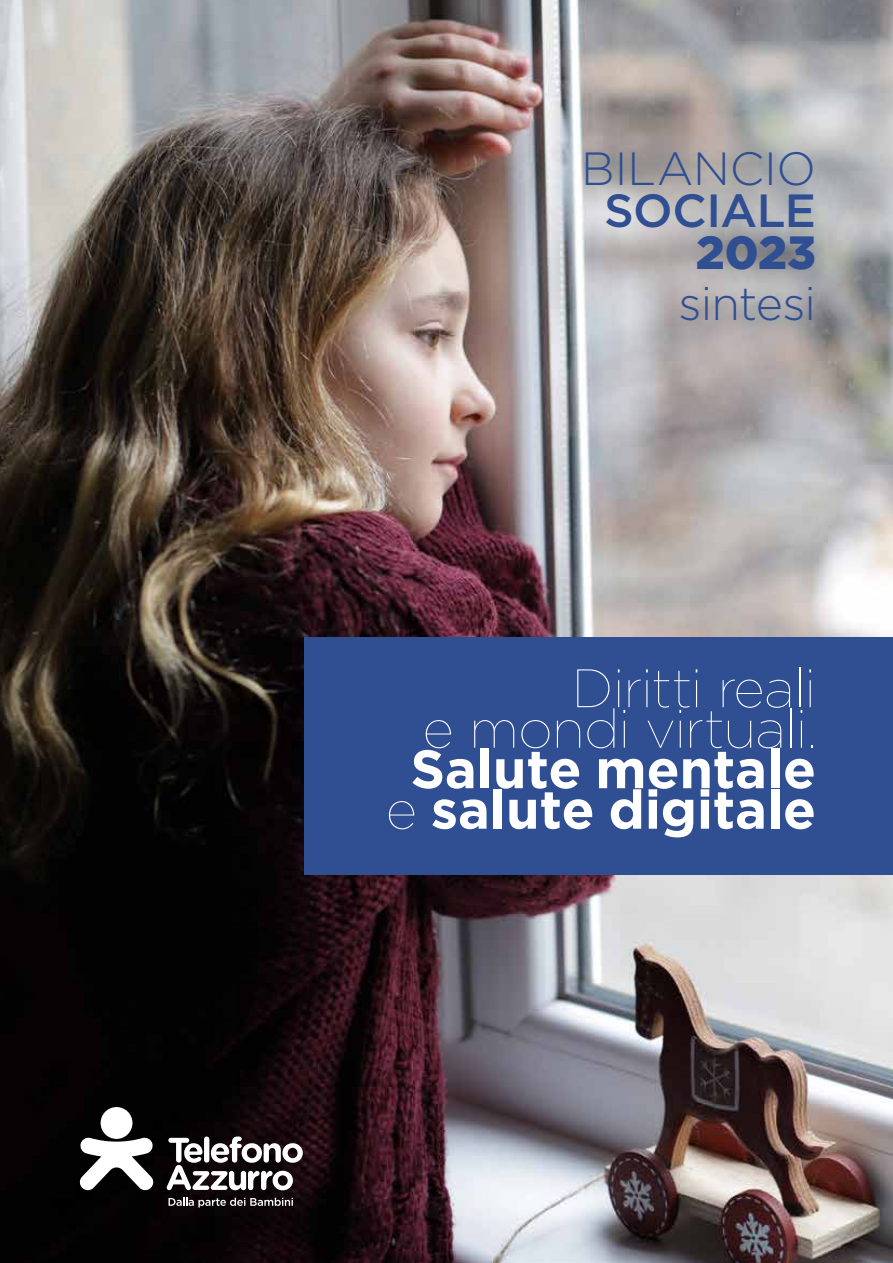
<style>
.page{position:relative;width:893px;height:1263px;background:#fff}
.page>*{position:absolute;margin:0;border:0;box-sizing:border-box;transform-origin:0 0}
.t1{font:700 54px/40.5px "Gotham";letter-spacing:-.005em;color:#fff;text-align:center}
.t2{font:100 54px/40.5px "Gotham";letter-spacing:-.02em;color:#fff;text-align:right}
.t3{font:300 46.5px "Gotham";letter-spacing:-.01em;color:#304e92}
.t4{font:500 46.5px "Gotham";letter-spacing:-.01em;color:#304e92}
.t5{font:900 46.5px "Gotham";color:#304e92}
.s1{font-weight:100}
</style>
<div class="page">
<img style="left:0;top:0;width:893px;height:1263px">
<div style="left:305px;top:637px;width:588px;height:237px;background:#304e92"></div>
<svg style="left:169px;top:1198px;width:124px;height:9px"></svg>
<svg style="left:167px;top:1136px;width:136px;height:54px"></svg>
<div style="left:101px;top:1107px;width:31px;height:32px;background:#fff;border-radius:50%"></div>
<svg style="left:80px;top:1137px;width:73px;height:53px"></svg>
<p class="t3" style="left:581px;top:140px;width:236px">BILANCIO</p>
<p class="t4" style="left:604px;top:181px;width:214px">SOCIALE</p>
<p class="t5" style="left:696px;top:221px;width:122px">2023</p>
<p class="t3" style="left:678px;top:274px;width:139px">sintesi</p>
<p class="t2" style="left:422px;top:666px;width:395px">Diritti reali<br>e mondi virtuali.</p>
<p class="t1" style="left:386px;top:748px;width:432px">Salute mentale <span class="s1">e</span> salute digitale</p>
</div>
